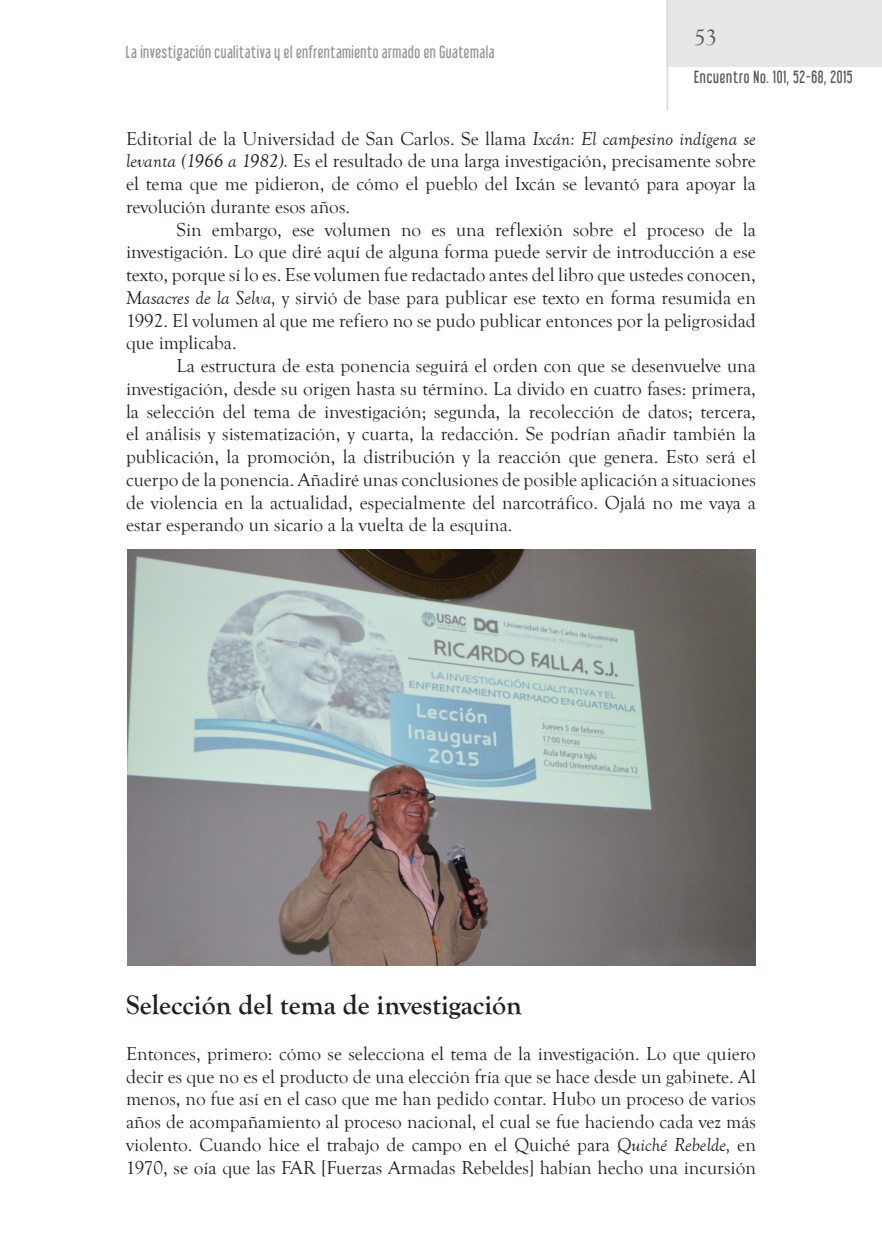
<style>
.page{position:relative;width:882px;height:1260px;background:#fff}
.page>*{position:absolute;margin:0;border:0;box-sizing:border-box;transform-origin:0 0}
.t1{font:700 28px "Goudy Old Style T";color:#231f20}
.t2{font:22.75px "Goudy Old Style T";color:#545557}
.t3{font:19.25px/22.8px "Goudy Old Style T";color:#231f20;text-align:justify}
.t4{font:15.75px "Libel Suit";letter-spacing:.03em;color:#939598}
.t5{font:15.75px "Libel Suit";letter-spacing:.045em;color:#57585a}
.s1{font-style:italic}
</style>
<div class="page">
<div style="left:667px;top:0;width:215px;height:66px;background:#e6e7e9"></div>
<hr style="left:667px;top:0;width:1px;height:110px;background:#dcdddf">
<img style="left:128px;top:549px;width:628px;height:417px">
<p class="t4" style="left:126px;top:42px;width:370px">La investigación cualitativa y el enfrentamiento armado en Guatemala</p>
<p class="t2" style="left:694px;top:25px;width:24px">53</p>
<p class="t5" style="left:694px;top:67px;width:160px">Encuentro No. 101, 52-68, 2015</p>
<p class="t3" style="left:126px;top:127px;width:632px">Editorial de la Universidad de San Carlos. Se llama <span class="s1">Ixcán: El campesino indígena se levanta (1966 a 1982).</span> Es el resultado de una larga investigación, precisamente sobre el tema que me pidieron, de cómo el pueblo del Ixcán se levantó para apoyar la revolución durante esos años.</p>
<p class="t3" style="left:126px;top:218px;width:631px;text-indent:50px">Sin embargo, ese volumen no es una reflexión sobre el proceso de la investigación. Lo que diré aquí de alguna forma puede servir de introducción a ese texto, porque sí lo es. Ese volumen fue redactado antes del libro que ustedes conocen, <span class="s1">Masacres de la Selva,</span> y sirvió de base para publicar ese texto en forma resumida en 1992. El volumen al que me refiero no se pudo publicar entonces por la peligrosidad que implicaba.</p>
<p class="t3" style="left:126px;top:355px;width:631px;text-indent:50px">La estructura de esta ponencia seguirá el orden con que se desenvuelve una investigación, desde su origen hasta su término. La divido en cuatro fases: primera, la selección del tema de investigación; segunda, la recolección de datos; tercera, el análisis y sistematización, y cuarta, la redacción. Se podrían añadir también la publicación, la promoción, la distribución y la reacción que genera. Esto será el cuerpo de la ponencia. Añadiré unas conclusiones de posible aplicación a situaciones de violencia en la actualidad, especialmente del narcotráfico. Ojalá no me vaya a estar esperando un sicario a la vuelta de la esquina.</p>
<h1 class="t1" style="left:126px;top:990px;width:398px">Selección del tema de investigación</h1>
<p class="t3" style="left:126px;top:1043px;width:632px">Entonces, primero: cómo se selecciona el tema de la investigación. Lo que quiero decir es que no es el producto de una elección fría que se hace desde un gabinete. Al menos, no fue así en el caso que me han pedido contar. Hubo un proceso de varios años de acompañamiento al proceso nacional, el cual se fue haciendo cada vez más violento. Cuando hice el trabajo de campo en el Quiché para <span class="s1">Quiché Rebelde,</span> en 1970, se oía que las FAR [Fuerzas Armadas Rebeldes] habían hecho una incursión</p>
</div>
